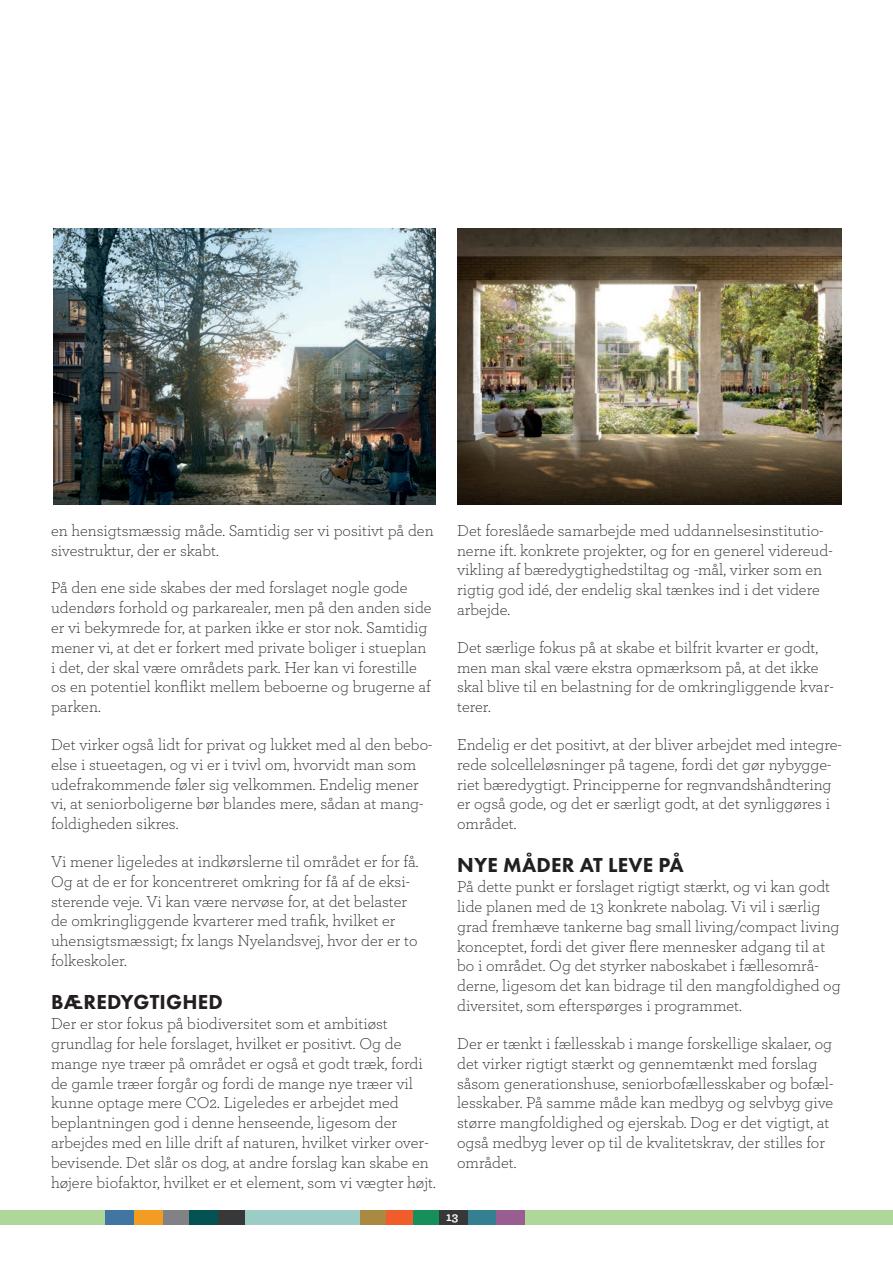
<style>
.page{position:relative;width:893px;height:1263px;background:#fff}
.page>*{position:absolute;margin:0;border:0;box-sizing:border-box;transform-origin:0 0}
.t1{font:800 21px "Futura PT";letter-spacing:.01em;color:#231f20}
.t2{font:300 16.5px/19.8px "Archer";color:#231f20}
.t3{font:700 12.75px "Archer";color:#fff}
</style>
<div class="page">
<div style="left:0;top:1210px;width:893px;height:15px;background:#b0d79a"></div>
<div style="left:359px;top:1210px;width:27px;height:15px;background:#aa8942"></div>
<div style="left:386px;top:1210px;width:27px;height:15px;background:#f15d2a"></div>
<div style="left:413px;top:1210px;width:26px;height:15px;background:#168f5c"></div>
<div style="left:468px;top:1210px;width:28px;height:15px;background:#347f91"></div>
<div style="left:496px;top:1210px;width:28px;height:15px;background:#985e91"></div>
<div style="left:439px;top:1210px;width:29px;height:15px;background:#36383a"></div>
<div style="left:161px;top:1210px;width:28px;height:15px;background:#808285"></div>
<div style="left:134px;top:1210px;width:28px;height:15px;background:#f29d21"></div>
<div style="left:106px;top:1210px;width:28px;height:15px;background:#4276a2"></div>
<div style="left:218px;top:1210px;width:28px;height:15px;background:#36383a"></div>
<div style="left:189px;top:1210px;width:29px;height:15px;background:#055252"></div>
<div style="left:245px;top:1210px;width:114px;height:15px;background:#9bcdc6"></div>
<img style="left:53px;top:229px;width:383px;height:275px">
<img style="left:457px;top:229px;width:385px;height:275px">
<p class="t2" style="left:51px;top:520px;width:384px">en hensigtsmæssig måde. Samtidig ser vi positivt på den sivestruktur, der er skabt.</p>
<p class="t2" style="left:51px;top:577px;width:382px">På den ene side skabes der med forslaget nogle gode udendørs forhold og parkarealer, men på den anden side er vi bekymrede for, at parken ikke er stor nok. Samtidig mener vi, at det er forkert med private boliger i stueplan i det, der skal være områdets park. Her kan vi forestille os en potentiel konflikt mellem beboerne og brugerne af parken.</p>
<p class="t2" style="left:51px;top:734px;width:383px">Det virker også lidt for privat og lukket med al den bebo&shy;else i stueetagen, og vi er i tvivl om, hvorvidt man som udefrakommende føler sig velkommen. Endelig mener vi, at seniorboligerne bør blandes mere, sådan at mang&shy;foldigheden sikres.</p>
<p class="t2" style="left:51px;top:851px;width:369px">Vi mener ligeledes at indkørslerne til området er for få.<br>Og at de er for koncentreret omkring for få af de eksi&shy;sterende veje. Vi kan være nervøse for, at det belaster de omkringliggende kvarterer med trafik, hvilket er uhensigtsmæssigt; fx langs Nyelandsvej, hvor der er to folkeskoler.</p>
<p class="t1" style="left:51px;top:989px;width:173px">BÆREDYGTIGHED</p>
<p class="t2" style="left:51px;top:1013px;width:386px">Der er stor fokus på biodiversitet som et ambitiøst grundlag for hele forslaget, hvilket er positivt. Og de mange nye træer på området er også et godt træk, fordi de gamle træer forgår og fordi de mange nye træer vil kunne optage mere CO2. Ligeledes er arbejdet med beplantningen god i denne henseende, ligesom der arbejdes med en lille drift af naturen, hvilket virker over&shy;bevisende. Det slår os dog, at andre forslag kan skabe en højere biofaktor, hvilket er et element, som vi vægter højt.</p>
<p class="t2" style="left:457px;top:520px;width:377px">Det foreslåede samarbejde med uddannelsesinstitutio&shy;nerne ift. konkrete projekter, og for en generel videreud&shy;vikling af bæredygtighedstiltag og -mål, virker som en rigtig god idé, der endelig skal tænkes ind i det videre arbejde.</p>
<p class="t2" style="left:457px;top:637px;width:378px">Det særlige fokus på at skabe et bilfrit kvarter er godt, men man skal være ekstra opmærksom på, at det ikke skal blive til en belastning for de omkringliggende kvar&shy;terer.</p>
<p class="t2" style="left:457px;top:734px;width:386px">Endelig er det positivt, at der bliver arbejdet med integre&shy;rede solcelleløsninger på tagene, fordi det gør nybygge&shy;riet bæredygtigt. Principperne for regnvandshåndtering er også gode, og det er særligt godt, at det synliggøres i området.</p>
<p class="t1" style="left:457px;top:852px;width:228px">NYE MÅDER AT LEVE PÅ</p>
<p class="t2" style="left:457px;top:876px;width:385px">På dette punkt er forslaget rigtigt stærkt, og vi kan godt lide planen med de 13 konkrete nabolag. Vi vil i særlig grad fremhæve tankerne bag small living/compact living konceptet, fordi det giver flere mennesker adgang til at bo i området. Og det styrker naboskabet i fællesområ&shy;derne, ligesom det kan bidrage til den mangfoldighed og diversitet, som efterspørges i programmet.</p>
<p class="t2" style="left:457px;top:1033px;width:378px">Der er tænkt i fællesskab i mange forskellige skalaer, og det virker rigtigt stærkt og gennemtænkt med forslag såsom generationshuse, seniorbofællesskaber og bofæl&shy;lesskaber. På samme måde kan medbyg og selvbyg give større mangfoldighed og ejerskab. Dog er det vigtigt, at også medbyg lever op til de kvalitetskrav, der stilles for området.</p>
<p class="t3" style="left:446px;top:1207px;width:13px">13</p>
</div>
